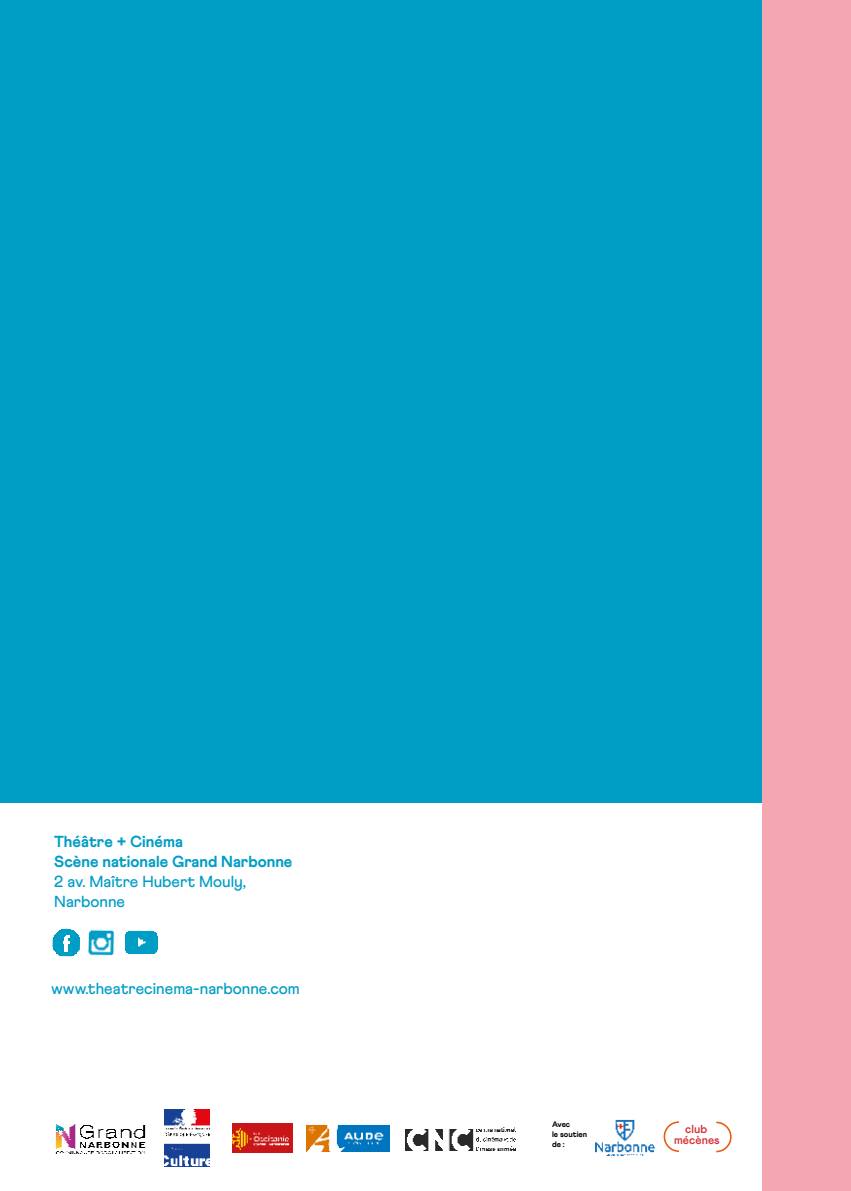
<style>
.page{position:relative;width:851px;height:1191px;background:#fff}
.page>*{position:absolute;margin:0;border:0;box-sizing:border-box;transform-origin:0 0}
.t1{font:500 16px/20px "Athletics";color:#009dc5}
.t2{font:800 16px/20px "Athletics";color:#009dc5}
.t3{font:700 11.6px "Athletics";letter-spacing:.005em;color:#d5313a}
.t4{font:800 8px/10px "Athletics";color:#000}
</style>
<div class="page">
<div style="left:0;top:0;width:850px;height:802px;background:#009dc5"></div>
<div style="left:762px;top:0;width:88px;height:1191px;background:#f4a7b0"></div>
<img style="left:406px;top:1127px;width:109px;height:23px">
<img style="left:307px;top:1125px;width:83px;height:27px">
<img style="left:164px;top:1109px;width:46px;height:57px">
<img style="left:56px;top:1124px;width:90px;height:30px">
<img style="left:232px;top:1123px;width:60px;height:29px">
<img style="left:595px;top:1119px;width:60px;height:38px">
<svg style="left:663px;top:1121px;width:16px;height:31px"></svg>
<svg style="left:716px;top:1121px;width:16px;height:32px"></svg>
<img style="left:52px;top:928px;width:28px;height:28px">
<img style="left:88px;top:929px;width:26px;height:27px">
<img style="left:126px;top:931px;width:32px;height:22px">
<p class="t2" style="left:54px;top:831px;width:240px">Théâtre + Cinéma<br>Scène nationale Grand Narbonne</p>
<p class="t1" style="left:54px;top:871px;width:193px">2 av. Maître Hubert Mouly,<br>Narbonne</p>
<p class="t1" style="left:51px;top:978px;width:250px">www.theatrecinema-narbonne.com</p>
<p class="t4" style="left:552px;top:1119px;width:37px">Avec<br>le soutien de :</p>
<p class="t3" style="left:685px;top:1122px;width:23px">club</p>
<p class="t3" style="left:674px;top:1133px;width:47px">mécènes</p>
</div>
